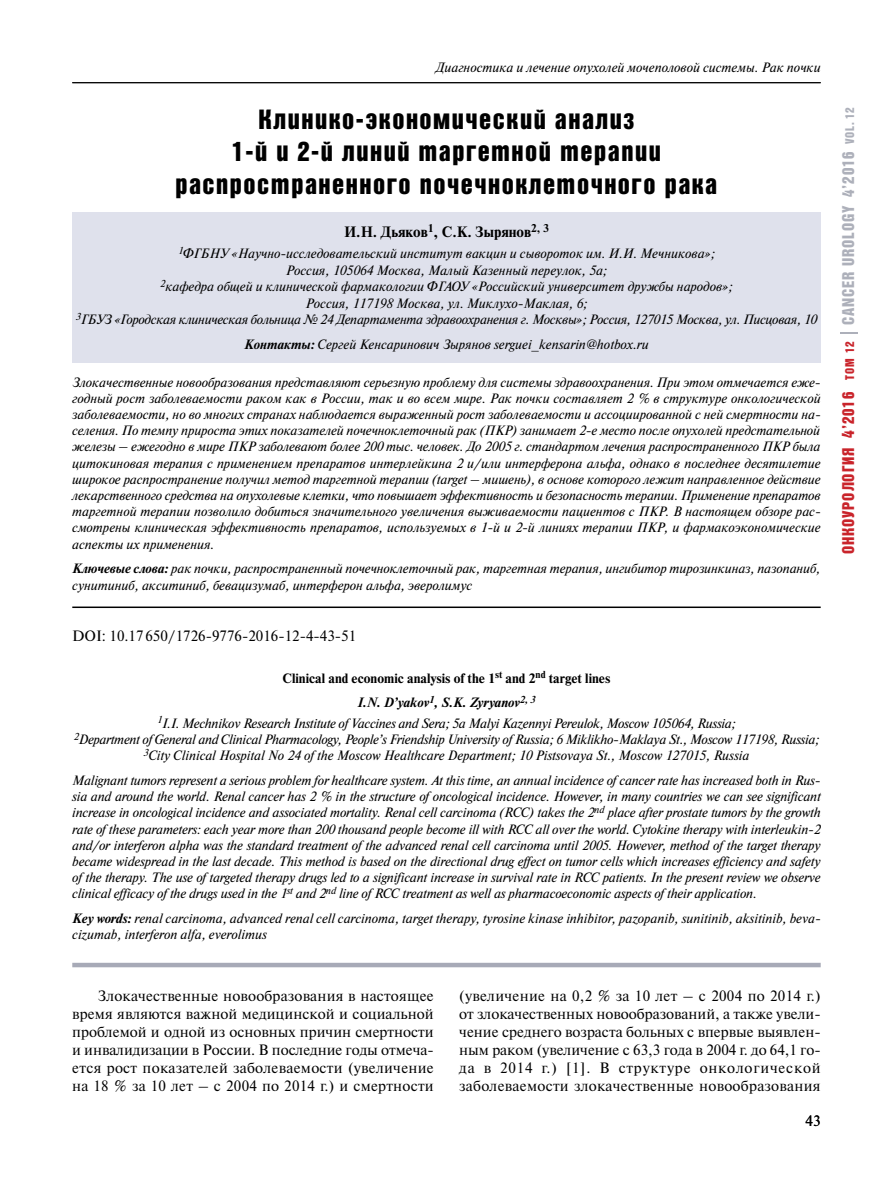
<style>
.page{position:relative;width:893px;height:1191px;background:#fff}
.page>*{position:absolute;margin:0;border:0;box-sizing:border-box;transform-origin:0 0}
.t1{font:27px/32.4px "Bastion Kontrast Alt C";letter-spacing:.055em;color:#000;text-align:center}
.t2{font:16.5px "Bastion Kontrast Alt C";letter-spacing:.05em;color:#adb0ba}
.t3{font:15px/18px "Newton C";letter-spacing:.02em;color:#000;text-align:justify}
.t4{font:15px "Newton C";color:#000}
.t5{font:700 15px "Newton C";color:#000}
.t6{font:italic 13.5px/16.2px "Newton C";color:#000;text-align:justify}
.t7{font:italic 13.5px/16.2px "Newton C";letter-spacing:-.02em;color:#000;text-align:center}
.t8{font:700 13.5px/24.8px "Newton C";color:#000;text-align:center}
.s1{font-weight:700}
.s2{font-style:italic}
.s3{color:#c9242b}
.s4{font-size:17.1px;color:#c9242b}
.s5{font-size:12.3px;color:#c9242b}
.s6{font-size:12.3px}
</style>
<div class="page">
<svg style="left:840px;top:332px;width:18px;height:1px"></svg>
<hr style="left:72px;top:82px;width:749px;height:1px;background:#000">
<div style="left:72px;top:213px;width:749px;height:150px;background:#dfe1ec"></div>
<hr style="left:72px;top:606px;width:749px;height:2px;background:#000">
<div style="left:72px;top:962px;width:749px;height:5px;background:#a7aab7"></div>
<p class="t6" style="left:435px;top:59px;width:387px">Диагностика и лечение опухолей мочеполовой системы. Рак почки</p>
<h1 class="t1" style="left:175px;top:103px;width:543px">Клинико-экономический анализ<br>1-й и 2-й линий таргетной терапии распространенного почечноклеточного рака</h1>
<p class="t5" style="left:344px;top:224px;width:206px">И.Н. Дьяков<sup>1</sup>, С.К. Зырянов<sup>2,</sup> <sup>3</sup></p>
<p class="t6" style="left:76px;top:245px;width:743px;text-align:center"><sup>1</sup>ФГБНУ «Научно-исследовательский институт вакцин и сывороток им. И.И. Мечникова»;<br>Россия, 105064 Москва, Малый Казенный переулок, 5а;<br><sup>2</sup>кафедра общей и клинической фармакологии ФГАОУ «Российский университет дружбы народов»;<br>Россия, 117198 Москва, ул. Миклухо-Маклая, 6;<br><sup>3</sup>ГБУЗ «Городская клиническая больница № 24 Департамента здравоохранения г. Москвы»; Россия, 127015 Москва, ул. Писцовая, 10</p>
<p class="t6" style="left:244px;top:336px;width:406px"><span class="s1">Контакты:</span> Сергей Кенсаринович Зырянов serguei_kensarin@hotbox.ru</p>
<p class="t6" style="left:72px;top:374px;width:750px">Злокачественные новообразования представляют серьезную проблему для системы здравоохранения. При этом отмечается еже&shy;годный рост заболеваемости раком как в России, так и во всем мире. Рак почки составляет 2 % в структуре онкологической заболеваемости, но во многих странах наблюдается выраженный рост заболеваемости и ассоциированной с ней смертности на&shy;селения. По темпу прироста этих показателей почечноклеточный рак (ПКР) занимает 2‑е место после опухолей предстательной железы – ежегодно в мире ПКР заболевают более 200 тыс. человек. До 2005 г. стандартом лечения распространенного ПКР была цитокиновая терапия с применением препаратов интерлейкина 2 и/или интерферона альфа, однако в последнее десятилетие широкое распространение получил метод таргетной терапии (target – мишень), в основе которого лежит направленное действие лекарственного средства на опухолевые клетки, что повышает эффективность и безопасность терапии. Применение препаратов таргетной терапии позволило добиться значительного увеличения выживаемости пациентов с ПКР. В настоящем обзоре рас&shy;смотрены клиническая эффективность препаратов, используемых в 1‑й и 2‑й линиях терапии ПКР, и фармакоэкономические аспекты их применения.</p>
<p class="t6" style="left:72px;top:560px;width:750px"><span class="s1">Ключевые слова:</span> рак почки, распространенный почечноклеточный рак, таргетная терапия, ингибитор тирозинкиназ, пазопаниб, сунитиниб, акситиниб, бевацизумаб, интерферон альфа, эверолимус</p>
<p class="t4" style="left:72px;top:627px;width:285px">DOI: 10.17650/1726‑9776‑2016‑12‑4-43-51</p>
<p class="t8" style="left:283px;top:665px;width:329px">Clinical and economic analysis of the 1<sup>st</sup> and 2<sup>nd</sup> target lines<br><span class="s2">I.N. D’yakov</span><sup>1</sup><span class="s2">, S.K. Zyryanov</span><sup>2,</sup> <sup>3</sup></p>
<p class="t7" style="left:74px;top:715px;width:747px"><sup>1</sup>I.I. Mechnikov Research Institute of Vaccines and Sera; 5a Malyi Kazennyi Pereulok, Moscow 105064, Russia;<br><sup>2</sup>Department of General and Clinical Pharmacology, People’s Friendship University of Russia; 6 Miklikho-Maklaya St., Moscow 117198, Russia;<br><sup>3</sup>City Clinical Hospital No 24 of the Moscow Healthcare Department; 10 Pistsovaya St., Moscow 127015, Russia</p>
<p class="t6" style="left:72px;top:772px;width:750px">Malignant tumors represent a serious problem for healthcare system. At this time, an annual incidence of cancer rate has increased both in Rus&shy;sia and around the world. Renal cancer has 2 % in the structure of oncological incidence. However, in many countries we can see significant increase in oncological incidence and associated mortality. Renal cell carcinoma (RCC) takes the 2<sup>nd</sup> place after prostate tumors by the growth rate of these parameters: each year more than 200 thousand people become ill with RCC all over the world. Cytokine therapy with interleukin-2 and/or interferon alpha was the standard treatment of the advanced renal cell carcinoma until 2005. However, method of the target therapy became widespread in the last decade. This method is based on the directional drug effect on tumor cells which increases efficiency and safety of the therapy. The use of targeted therapy drugs led to a significant increase in survival rate in RCC patients. In the present review we observe clinical efficacy of the drugs used in the 1<sup>st</sup> and 2<sup>nd</sup> line of RCC treatment as well as pharmacoeconomic aspects of their application.</p>
<p class="t6" style="left:72px;top:910px;width:750px"><span class="s1">Key words:</span> renal carcinoma, advanced renal cell carcinoma, target therapy, tyrosine kinase inhibitor, pazopanib, sunitinib, aksitinib, beva&shy;cizumab, interferon alfa, everolimus</p>
<p class="t3" style="left:72px;top:987px;width:363px;text-indent:26px">Злокачественные новообразования в настоящее время являются важной медицинской и социальной проблемой и одной из основных причин смертности и инвалидизации в России. В последние годы отмеча&shy;ется рост показателей заболеваемости (увеличение на 18 % за 10 лет – с 2004 по 2014 г.) и смертности</p>
<p class="t3" style="left:459px;top:987px;width:363px">(увеличение на 0,2 % за 10 лет – с 2004 по 2014 г.) от злокачественных новообразований, а также увели&shy;чение среднего возраста больных с впервые выявлен&shy;ным раком (увеличение с 63,3 года в 2004 г. до 64,1 го&shy;да в 2014 г.) [1]. В структуре онкологической заболеваемости злокачественные новообразования</p>
<p class="t3" style="left:806px;top:1112px;width:17px">43</p>
<p class="t2" style="left:840px;top:554px;width:448px;rotate:-90deg"><span class="s3">ОНКОУРОЛОГИЯ</span> <span class="s4">4</span><span class="s3">’2016</span> <span class="s5">ТОМ 12</span> CANCER UROLOGY 4’2016 <span class="s6">VOL. 12</span></p>
</div>
